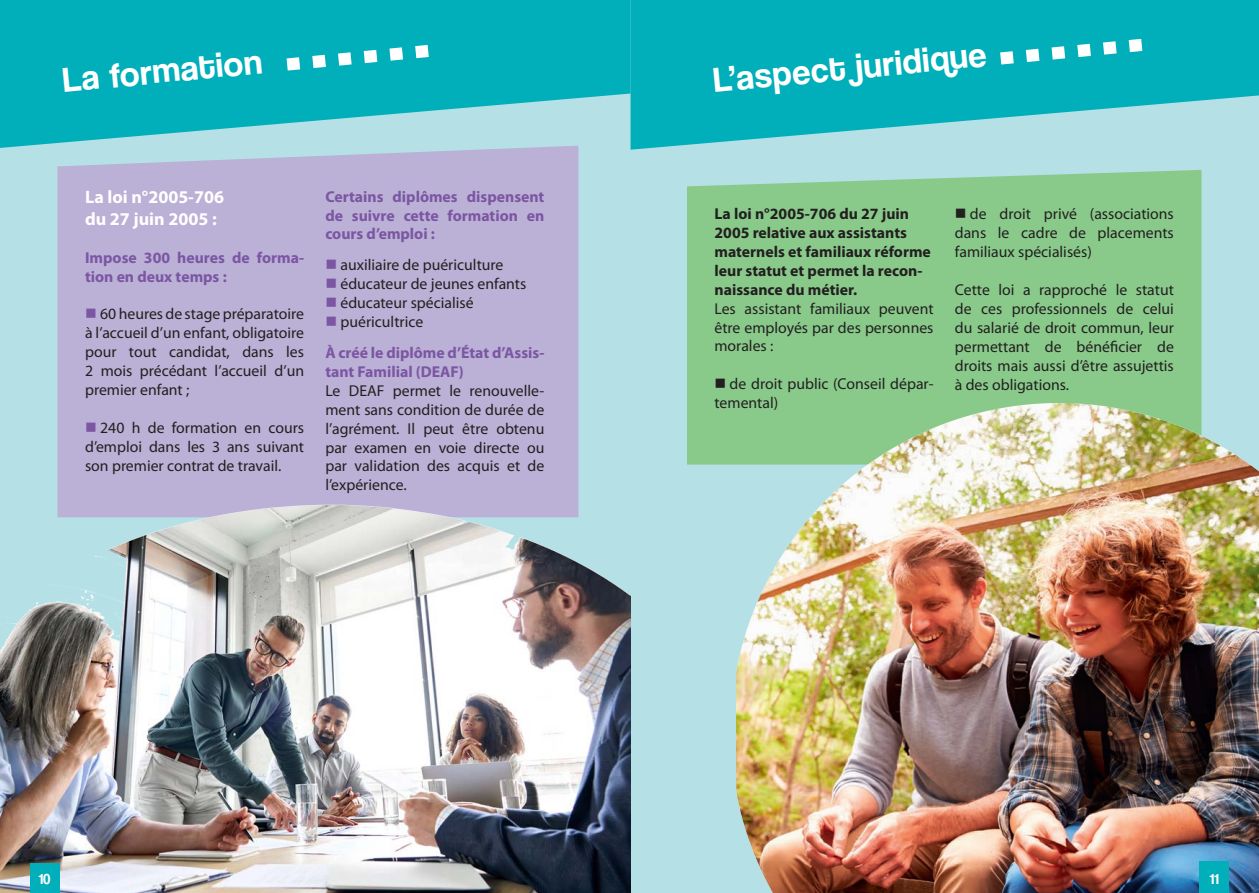
<style>
.page{position:relative;width:1259px;height:893px;background:#b5e1e6}
.page>*{position:absolute;margin:0;border:0;box-sizing:border-box;transform-origin:0 0}
.t1{font:90px "Coolvetica Rg";color:#fff}
.t2{font:36px "Coolvetica Rg";color:#fff}
.t3{font:700 18px "Myriad Pro";color:#fff}
.t4{font:15.75px/18.9px "Myriad Pro";color:#231f20;text-align:justify}
.t5{font:700 15.75px/18.9px "Myriad Pro";color:#7b56a3}
.t6{font:700 15.75px/18.9px "Myriad Pro";color:#231f20}
.t7{font:15px "Coolvetica Rg";color:#fff}
.s1{color:#7b56a3}
</style>
<div class="page">
<svg style="left:630px;top:0;width:629px;height:150px;fill:#00afb9"></svg>
<div style="left:687px;top:170px;width:514px;height:295px;background:#89ca8b"></div>
<div style="left:57px;top:148px;width:521px;height:329px;background:#bbb0d5"></div>
<img style="left:0;top:477px;width:630px;height:416px">
<div style="left:30px;top:863px;width:30px;height:30px;background:#00afb9"></div>
<svg style="left:0;top:0;width:630px;height:148px;fill:#00afb9"></svg>
<img style="left:737px;top:404px;width:522px;height:489px">
<div style="left:1199px;top:862px;width:30px;height:31px;background:#00afb9"></div>
<p class="t2" style="left:61px;top:60px;width:201px;rotate:-6deg">La formation</p>
<p class="t1" style="left:278px;top:-12px;width:147px;rotate:-5deg">......</p>
<p class="t3" style="left:85px;top:186px;width:140px">La loi n°2005-706</p>
<p class="t3" style="left:85px;top:207px;width:133px">du 27 juin 2005 :</p>
<p class="t5" style="left:85px;top:247px;width:220px">Impose 300 heures de forma&shy;tion en deux temps :</p>
<p class="t4" style="left:85px;top:304px;width:220px"><span class="s1">■</span> 60 heures de stage préparatoire à l’accueil d’un enfant, obligatoire pour tout candidat, dans les</p>
<p class="t4" style="left:85px;top:361px;width:220px">2 mois précédant l’accueil d’un premier enfant ;</p>
<p class="t4" style="left:85px;top:418px;width:220px"><span class="s1">■</span> 240 h de formation en cours d’emploi dans les 3 ans suivant son premier contrat de travail.</p>
<p class="t5" style="left:325px;top:186px;width:220px;text-align:justify">Certains diplômes dispensent de suivre cette formation en cours d’emploi :</p>
<p class="t4" style="left:325px;top:255px;width:180px"><span class="s1">■</span> auxiliaire de puériculture</p>
<p class="t4" style="left:325px;top:274px;width:202px"><span class="s1">■</span> éducateur de jeunes enfants</p>
<p class="t4" style="left:325px;top:293px;width:150px"><span class="s1">■</span> éducateur spécialisé</p>
<p class="t4" style="left:325px;top:312px;width:99px"><span class="s1">■</span> puéricultrice</p>
<p class="t5" style="left:325px;top:343px;width:220px">À créé le diplôme d’État d’Assis&shy;tant Familial (DEAF)</p>
<p class="t4" style="left:325px;top:381px;width:221px">Le DEAF permet le renouvelle&shy;ment sans condition de durée de l’agrément. Il peut être obtenu par examen en voie directe ou par validation des acquis et de l’expérience.</p>
<p class="t7" style="left:39px;top:870px;width:13px">10</p>
<p class="t2" style="left:711px;top:60px;width:275px;rotate:-6deg">L’aspect juridique</p>
<p class="t1" style="left:992px;top:-18px;width:147px;rotate:-5deg">......</p>
<p class="t6" style="left:714px;top:204px;width:218px">La loi n°2005-706 du 27 juin<br>2005 relative aux assistants maternels et familiaux réforme leur statut et permet la recon&shy;naissance du métier.</p>
<p class="t4" style="left:714px;top:299px;width:220px">Les assistant familiaux peuvent être employés par des personnes morales :</p>
<p class="t4" style="left:714px;top:374px;width:220px">■ de droit public (Conseil dépar&shy;temental)</p>
<p class="t4" style="left:955px;top:204px;width:220px">■ de droit privé (associations dans le cadre de placements familiaux spécialisés)</p>
<p class="t4" style="left:955px;top:280px;width:221px">Cette loi a rapproché le statut de ces professionnels de celui du salarié de droit commun, leur permettant de bénéficier de droits mais aussi d’être assujettis à des obligations.</p>
<p class="t7" style="left:1209px;top:870px;width:10px">11</p>
</div>
